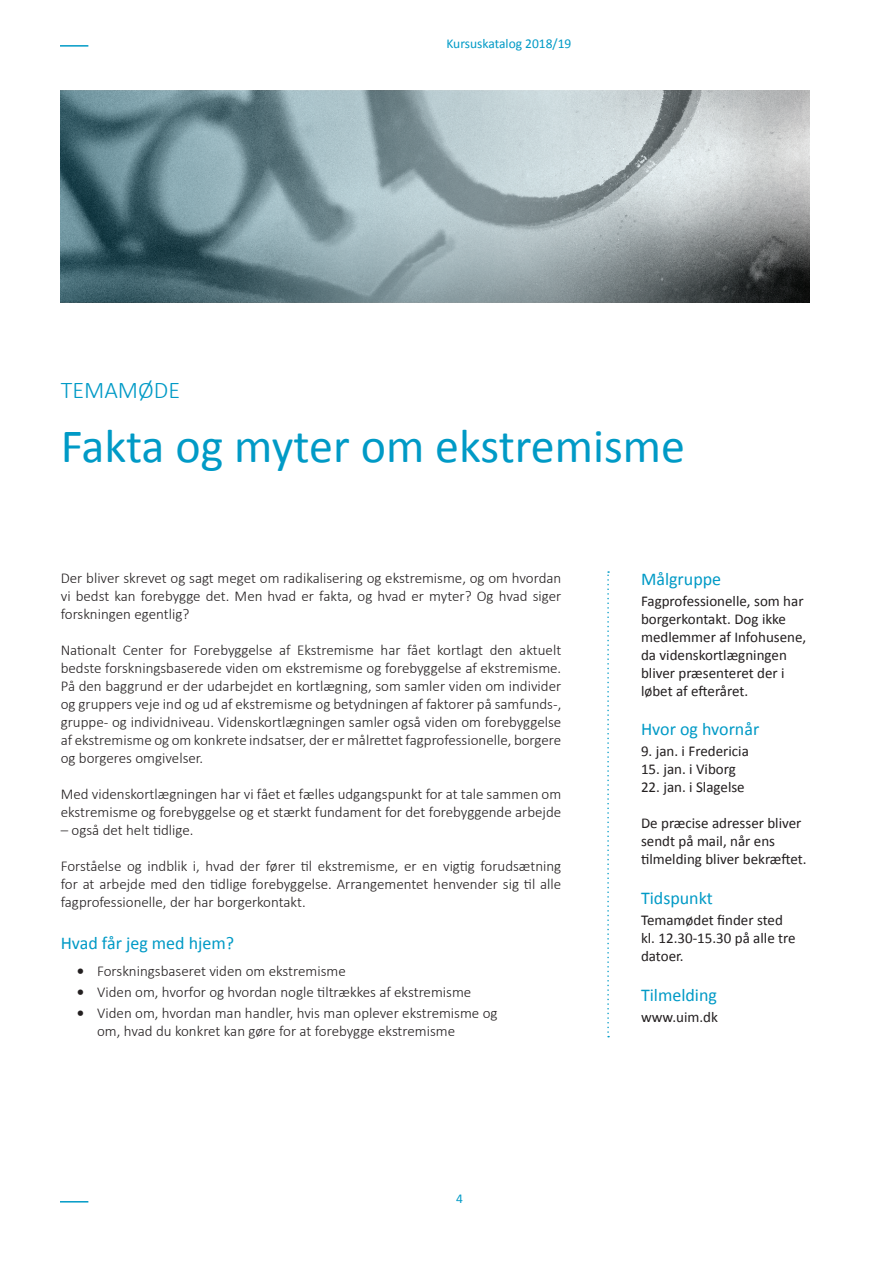
<style>
.page{position:relative;width:893px;height:1263px;background:#fff}
.page>*{position:absolute;margin:0;border:0;box-sizing:border-box;transform-origin:0 0}
.t1{font:48px "Calibri";color:#009ac6}
.t2{font:300 24px "Calibri";color:#009ac6}
.t3{font:18px "Calibri";color:#009ac6}
.t4{font:300 15px/18px "Calibri";color:#231f20;text-align:justify}
.t5{font:15px/18px "Calibri";color:#231f20}
.t6{font:700 15px/21px "Calibri";color:#231f20;text-align:justify}
.t7{font:13.5px "Calibri";color:#009ac6}
</style>
<div class="page">
<svg style="left:607px;top:571px;width:2px;height:466px"></svg>
<svg style="left:60px;top:90px;width:750px;height:213px;background:#8a9da2"></svg>
<hr style="left:60px;top:45px;width:28px;height:2px;background:#009ac6">
<svg style="left:60px;top:1201px;width:28px;height:1px"></svg>
<p class="t7" style="left:446px;top:35px;width:126px">Kursuskatalog 2018/19</p>
<h2 class="t2" style="left:61px;top:375px;width:121px">TEMAMØDE</h2>
<h1 class="t1" style="left:61px;top:415px;width:626px">Fakta og myter om ekstremisme</h1>
<p class="t4" style="left:61px;top:568px;width:502px">Der bliver skrevet og sagt meget om radikalisering og ekstremisme, og om hvordan vi bedst kan forebygge det. Men hvad er fakta, og hvad er myter? Og hvad siger forskningen egentlig?</p>
<p class="t4" style="left:61px;top:640px;width:502px">Nationalt Center for Forebyggelse af Ekstremisme har fået kortlagt den aktuelt bedste forskningsbaserede viden om ekstremisme og forebyggelse af ekstremisme.<br>På den baggrund er der udarbejdet en kortlægning, som samler viden om individer og gruppers veje ind og ud af ekstremisme og betydningen af faktorer på samfunds-, gruppe- og individniveau. Videnskortlægningen samler også viden om forebyggelse af ekstremisme og om konkrete indsatser, der er målrettet fagprofessionelle, borgere og borgeres omgivelser.</p>
<p class="t4" style="left:61px;top:784px;width:502px">Med videnskortlægningen har vi fået et fælles udgangspunkt for at tale sammen om ekstremisme og forebyggelse og et stærkt fundament for det forebyggende arbejde</p>
<p class="t4" style="left:61px;top:820px;width:134px">– også det helt tidlige.</p>
<p class="t4" style="left:61px;top:856px;width:502px">Forståelse og indblik i, hvad der fører til ekstremisme, er en vigtig forudsætning for at arbejde med den tidlige forebyggelse. Arrangementet henvender sig til alle fagprofessionelle, der har borgerkontakt.</p>
<p class="t3" style="left:61px;top:931px;width:175px">Hvad får jeg med hjem?</p>
<p class="t6" style="left:77px;top:961px;width:9px">• • •</p>
<p class="t4" style="left:97px;top:961px;width:402px;line-height:21px;text-align:left">Forskningsbaseret viden om ekstremisme<br>Viden om, hvorfor og hvordan nogle tiltrækkes af ekstremisme<br>Viden om, hvordan man handler, hvis man oplever ekstremisme og</p>
<p class="t4" style="left:97px;top:1022px;width:359px">om, hvad du konkret kan gøre for at forebygge ekstremisme</p>
<p class="t7" style="left:456px;top:1190px;width:8px">4</p>
<p class="t3" style="left:641px;top:567px;width:82px">Målgruppe</p>
<p class="t5" style="left:641px;top:592px;width:167px">Fagprofessionelle, som har borgerkontakt. Dog ikke medlemmer af Infohusene, da videnskortlægningen bliver præsenteret der i løbet af efteråret.</p>
<p class="t3" style="left:641px;top:718px;width:120px">Hvor og hvornår</p>
<p class="t5" style="left:641px;top:742px;width:109px">9. jan. i Fredericia</p>
<p class="t5" style="left:641px;top:760px;width:96px">15. jan. i Viborg</p>
<p class="t5" style="left:641px;top:778px;width:105px">22. jan. i Slagelse</p>
<p class="t5" style="left:641px;top:814px;width:167px">De præcise adresser bliver sendt på mail, når ens tilmelding bliver bekræftet.</p>
<p class="t3" style="left:641px;top:887px;width:73px">Tidspunkt</p>
<p class="t5" style="left:641px;top:911px;width:156px">Temamødet finder sted kl. 12.30-15.30 på alle tre datoer.</p>
<p class="t3" style="left:641px;top:983px;width:77px">Tilmelding</p>
<p class="t5" style="left:641px;top:1008px;width:78px">www.uim.dk</p>
</div>
